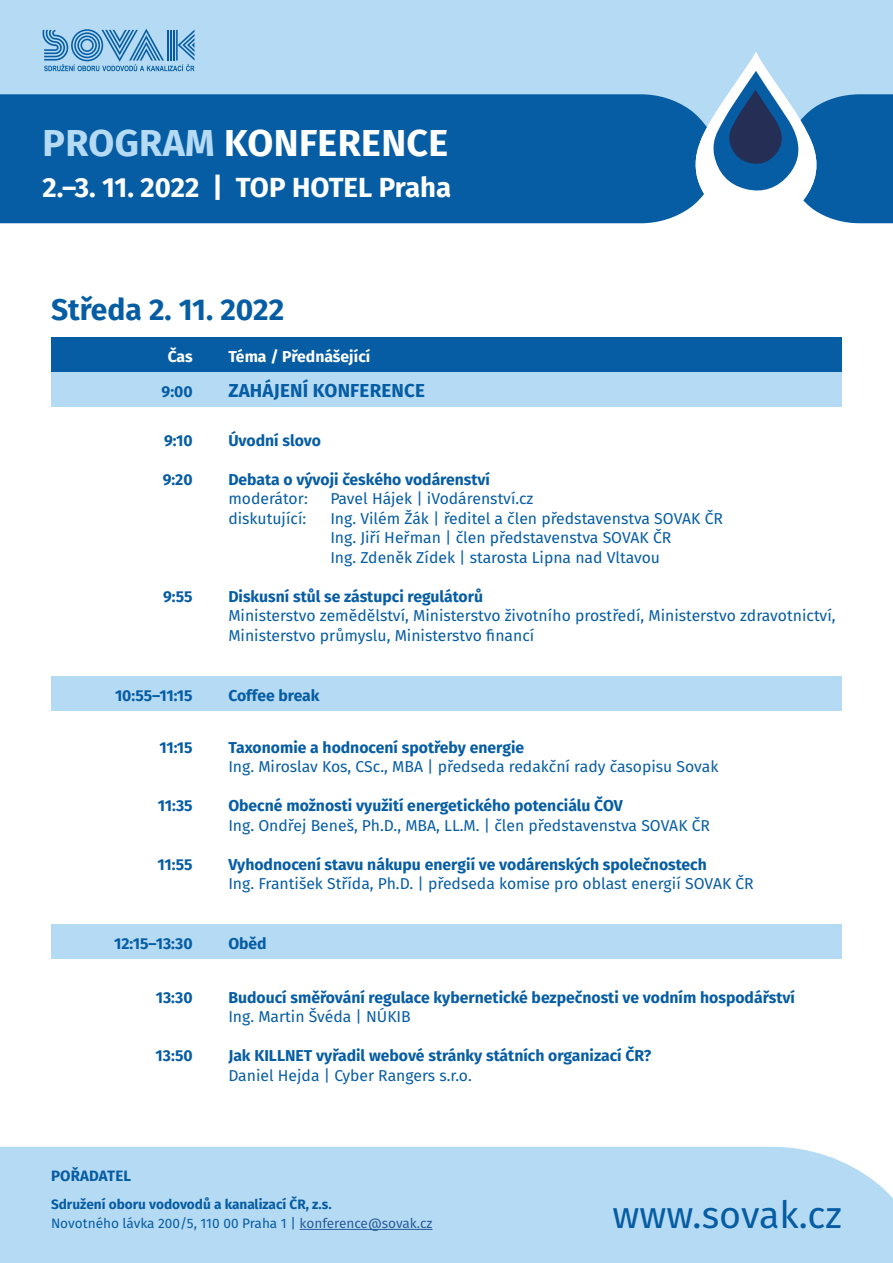
<style>
.page{position:relative;width:893px;height:1263px;background:#fff}
.page>*{position:absolute;margin:0;border:0;box-sizing:border-box;transform-origin:0 0}
.t1{font:37.65px "Fira Sans";color:#065da4}
.t2{font:700 37.5px "Fira Sans";letter-spacing:.01em;color:#fff}
.t3{font:700 30px "Fira Sans";color:#065da4}
.t4{font:700 27.6px "Fira Sans";color:#fff}
.t5{font:700 18.75px "Fira Sans";letter-spacing:.01em;color:#065da4}
.t6{font:15.75px/19.5px "Fira Sans";color:#065da4}
.t7{font:700 15.75px "Fira Sans";color:#065da4}
.t8{font:700 15.75px "Fira Sans";color:#fff}
.t9{font:700 15px "Fira Sans";letter-spacing:.01em;color:#065da4}
.t10{font:700 13.65px/19.5px "Fira Sans";color:#065da4}
.s1{color:#b5daf3}
.s2{font-weight:400}
.s3{font-weight:400;color:#275b9b}
</style>
<div class="page">
<div style="left:51px;top:337px;width:791px;height:35px;background:#065da4"></div>
<div style="left:51px;top:676px;width:791px;height:35px;background:#b5daf3"></div>
<div style="left:51px;top:924px;width:791px;height:34px;background:#b5daf3"></div>
<div style="left:0;top:0;width:893px;height:181px;background:#b5daf3"></div>
<div style="left:0;top:94px;width:893px;height:129px;background:#065da4"></div>
<svg style="left:694px;top:52px;width:126px;height:171px"></svg>
<svg style="left:42px;top:29px;width:153px;height:42px"></svg>
<hr style="left:167px;top:30px;width:1px;height:31px;background:#065da4">
<hr style="left:170px;top:30px;width:2px;height:31px;background:#065da4">
<div style="left:0;top:1147px;width:893px;height:116px;background:#b5daf3"></div>
<hr style="left:300px;top:1229px;width:132px;height:1px;background:#275b9b">
<div style="left:51px;top:372px;width:791px;height:35px;background:#b5daf3"></div>
<h2 class="t2" style="left:43px;top:112px;width:407px"><span class="s1">PROGRAM</span> KONFERENCE</h2>
<h3 class="t4" style="left:43px;top:165px;width:410px">2.–3. 11. 2022 | TOP HOTEL Praha</h3>
<h3 class="t3" style="left:51px;top:285px;width:235px">Středa 2. 11. 2022</h3>
<p class="t8" style="left:168px;top:343px;width:26px">Čas</p>
<p class="t8" style="left:228px;top:343px;width:144px">Téma / Přednášející</p>
<p class="t7" style="left:162px;top:378px;width:33px">9:00</p>
<p class="t5" style="left:228px;top:374px;width:198px">ZAHÁJENÍ KONFERENCE</p>
<p class="t7" style="left:164px;top:427px;width:30px">9:10</p>
<p class="t7" style="left:163px;top:466px;width:31px">9:20</p>
<p class="t7" style="left:163px;top:583px;width:31px">9:55</p>
<p class="t7" style="left:115px;top:682px;width:79px">10:55–11:15</p>
<p class="t7" style="left:159px;top:734px;width:35px">11:15</p>
<p class="t7" style="left:158px;top:793px;width:36px">11:35</p>
<p class="t7" style="left:158px;top:851px;width:37px">11:55</p>
<p class="t7" style="left:114px;top:930px;width:80px">12:15–13:30</p>
<p class="t7" style="left:156px;top:984px;width:38px">13:30</p>
<p class="t7" style="left:156px;top:1042px;width:39px">13:50</p>
<p class="t9" style="left:51px;top:1163px;width:82px">POŘADATEL</p>
<p class="t7" style="left:228px;top:427px;width:94px">Úvodní slovo</p>
<p class="t7" style="left:228px;top:466px;width:263px">Debata o vývoji českého vodárenství</p>
<p class="t6" style="left:228px;top:488px;width:81px">moderátor:</p>
<p class="t6" style="left:330px;top:488px;width:205px">Pavel Hájek | iVodárenství.cz</p>
<p class="t6" style="left:228px;top:508px;width:80px">diskutující:</p>
<p class="t6" style="left:330px;top:508px;width:394px">Ing. Vilém Žák | ředitel a člen představenstva SOVAK ČR<br>Ing. Jiří Heřman | člen představenstva SOVAK ČR<br>Ing. Zdeněk Zídek | starosta Lipna nad Vltavou</p>
<p class="t7" style="left:228px;top:583px;width:256px">Diskusní stůl se zástupci regulátorů</p>
<p class="t6" style="left:228px;top:605px;width:609px">Ministerstvo zemědělství, Ministerstvo životního prostředí, Ministerstvo zdravotnictví,<br>Ministerstvo průmyslu, Ministerstvo financí</p>
<p class="t7" style="left:228px;top:682px;width:93px">Coffee break</p>
<p class="t7" style="left:228px;top:734px;width:297px">Taxonomie a hodnocení spotřeby energie</p>
<p class="t6" style="left:228px;top:757px;width:492px">Ing. Miroslav Kos, CSc., MBA | předseda redakční rady časopisu Sovak</p>
<p class="t7" style="left:228px;top:793px;width:396px">Obecné možnosti využití energetického potenciálu ČOV</p>
<p class="t6" style="left:228px;top:815px;width:483px">Ing. Ondřej Beneš, Ph.D., MBA, LL.M. | člen představenstva SOVAK ČR</p>
<p class="t7" style="left:228px;top:851px;width:480px">Vyhodnocení stavu nákupu energií ve vodárenských společnostech</p>
<p class="t6" style="left:228px;top:874px;width:527px">Ing. František Střída, Ph.D. | předseda komise pro oblast energií SOVAK ČR</p>
<p class="t7" style="left:228px;top:930px;width:40px">Oběd</p>
<p class="t7" style="left:228px;top:984px;width:568px">Budoucí směřování regulace kybernetické bezpečnosti ve vodním hospodářství</p>
<p class="t6" style="left:228px;top:1006px;width:184px">Ing. Martin Švéda | NÚKIB</p>
<p class="t7" style="left:228px;top:1042px;width:425px">Jak KILLNET vyřadil webové stránky státních organizací ČR?</p>
<p class="t6" style="left:228px;top:1065px;width:245px">Daniel Hejda | Cyber Rangers s.r.o.</p>
<p class="t10" style="left:51px;top:1193px;width:383px">Sdružení oboru vodovodů a kanalizací ČR, z.s.<br><span class="s2">Novotného lávka 200/5, 110 00 Praha 1 |</span> <span class="s3">konference@sovak.cz</span></p>
<h1 class="t1" style="left:612px;top:1186px;width:231px">www.sovak.cz</h1>
</div>
